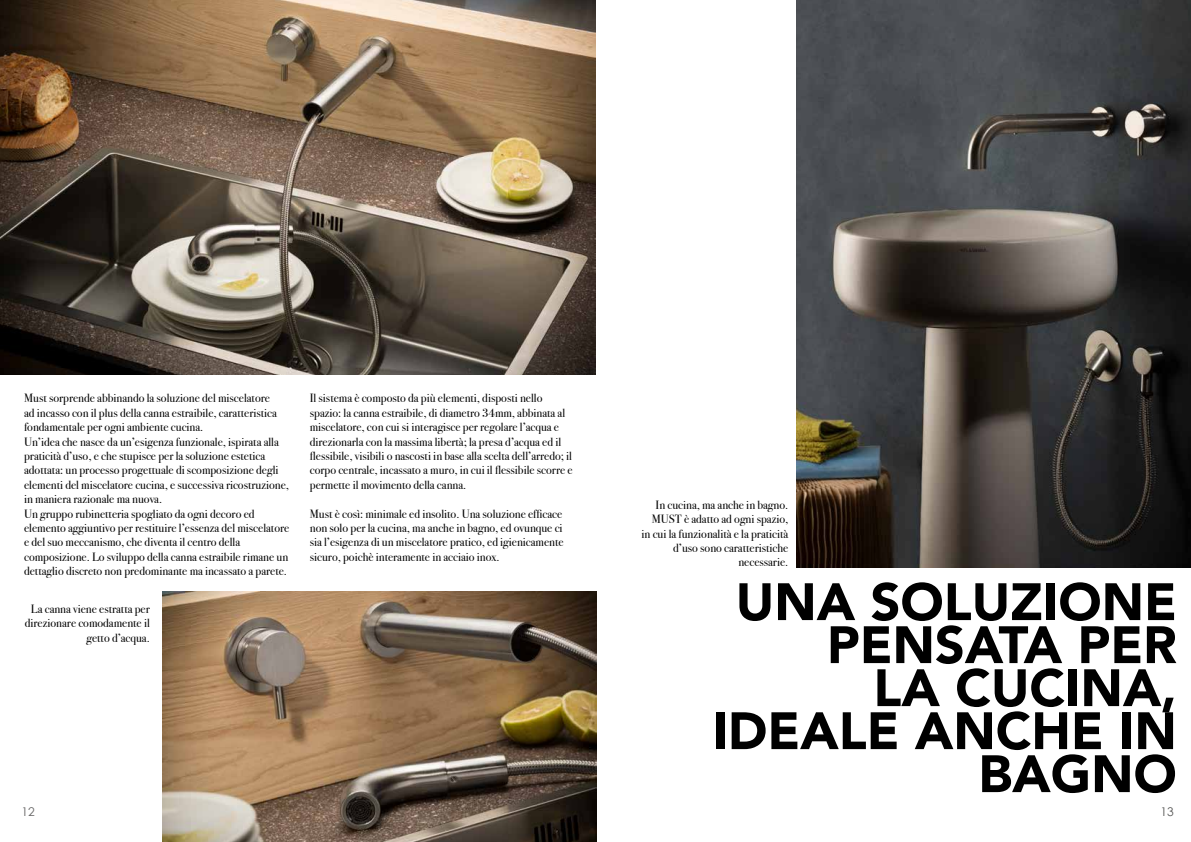
<style>
.page{position:relative;width:1191px;height:842px;background:#fff}
.page>*{position:absolute;margin:0;border:0;box-sizing:border-box;transform-origin:0 0}
.t1{font:900 52px/43px "Avenir";color:#000;text-align:right}
.t2{font:12px/14.4px "Bodoni Svty Two ITCTT";color:#000;text-align:right}
.t3{font:12px "Century Gothic";color:#646363}
.t4{font:12px "Century Gothic";color:#575756}
</style>
<div class="page">
<img style="left:797px;top:0;width:394px;height:567px">
<img style="left:0;top:0;width:595px;height:374px">
<img style="left:163px;top:591px;width:433px;height:251px">
<p class="t2" style="left:24px;top:390px;width:267px;text-align:left">Must sorprende abbinando la soluzione del miscelatore<br>ad incasso con il plus della canna estraibile, caratteristica fondamentale per ogni ambiente cucina.<br>Un’idea che nasce da un’esigenza funzionale, ispirata alla praticità d’uso, e che stupisce per la soluzione estetica adottata: un processo progettuale di scomposizione degli elementi del miscelatore cucina, e successiva ricostruzione, in maniera razionale ma nuova.<br>Un gruppo rubinetteria spogliato da ogni decoro ed elemento aggiuntivo per restituire l’essenza del miscelatore e del suo meccanismo, che diventa il centro della composizione. Lo sviluppo della canna estraibile rimane un dettaglio discreto non predominante ma incassato a parete.</p>
<p class="t2" style="left:310px;top:390px;width:264px;text-align:left">Il sistema è composto da più elementi, disposti nello spazio: la canna estraibile, di diametro 34mm, abbinata al miscelatore, con cui si interagisce per regolare l’acqua e direzionarla con la massima libertà; la presa d’acqua ed il flessibile, visibili o nascosti in base alla scelta dell’arredo; il corpo centrale, incassato a muro, in cui il flessibile scorre e permette il movimento della canna.</p>
<p class="t2" style="left:310px;top:505px;width:255px;text-align:justify">Must è così: minimale ed insolito. Una soluzione efficace non solo per la cucina, ma anche in bagno, ed ovunque ci sia l’esigenza di un miscelatore pratico, ed igienicamente sicuro, poichè interamente in acciaio inox.</p>
<p class="t2" style="left:25px;top:600px;width:126px">La canna viene estratta per direzionare comodamente il getto d’acqua.</p>
<p class="t2" style="left:641px;top:496px;width:148px">In cucina, ma anche in bagno.<br>MUST è adatto ad ogni spazio, in cui la funzionalità e la praticità d’uso sono caratteristiche necessarie.</p>
<h1 class="t1" style="left:712px;top:579px;width:466px">UNA SOLUZIONE<br>PENSATA PER<br>LA CUCINA,<br>IDEALE ANCHE IN<br>BAGNO</h1>
<p class="t3" style="left:22px;top:803px;width:15px">12</p>
<p class="t4" style="left:1160px;top:803px;width:15px">13</p>
</div>
